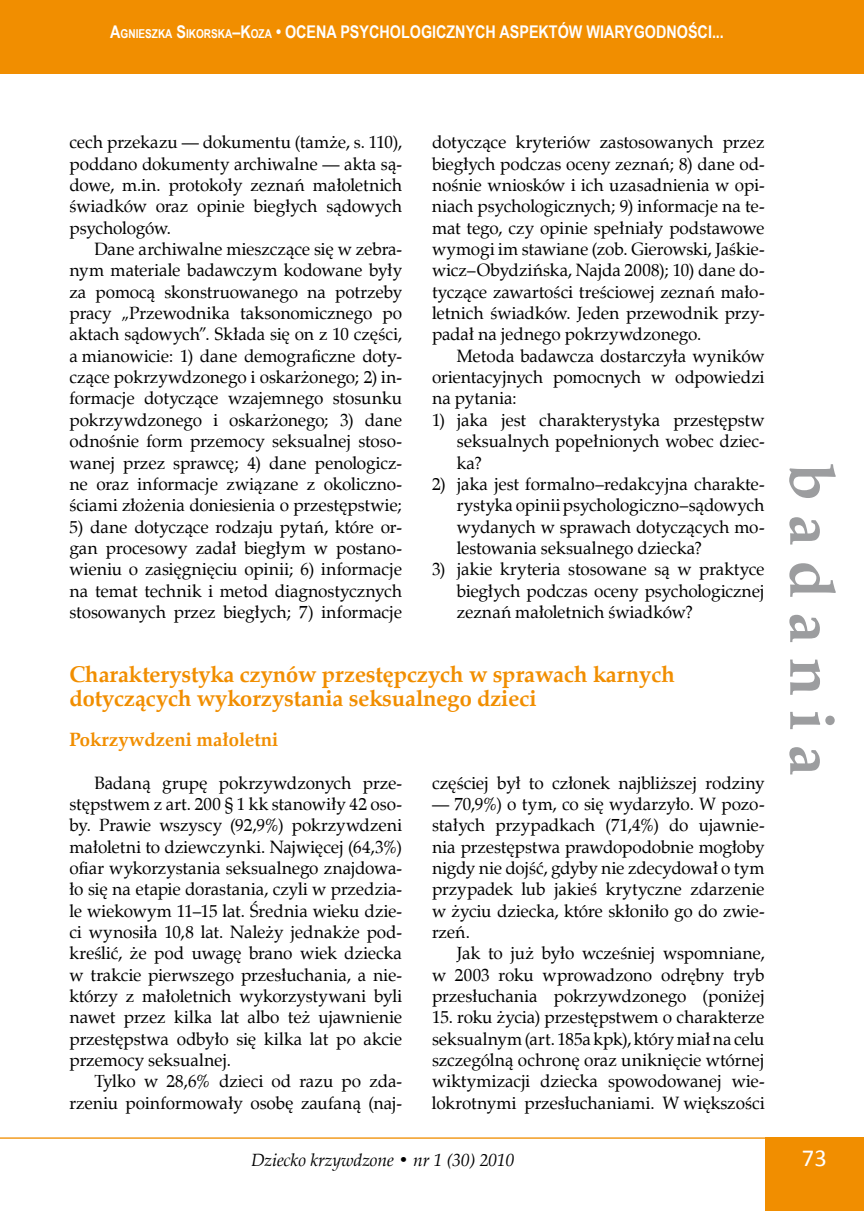
<style>
.page{position:relative;width:864px;height:1211px;background:#fff}
.page>*{position:absolute;margin:0;border:0;box-sizing:border-box;transform-origin:0 0}
.t1{font:700 63px "Zapf Calligr EU";color:#9c9d9f}
.t2{font:24.5px "Calibri";color:#fff}
.t3{font:700 22.75px/24.5px "Zapf Calligr EU";letter-spacing:-.005em;color:#f18e00}
.t4{font:700 19.25px "Zapf Calligr EU";color:#f18e00}
.t5{font:17.5px/21.3px "Zapf Calligr EU";letter-spacing:-.005em;color:#000;text-align:justify}
.t6{font:700 17.5px "Arial Narrow";color:#fff}
.t7{font:italic 17.5px "Zapf Calligr EU";color:#000}
.s1{font-size:12.25px}
.s2{font-style:inherit}
</style>
<div class="page">
<div style="left:765px;top:1137px;width:98px;height:73px;background:#f18e00"></div>
<div style="left:0;top:0;width:863px;height:74px;background:#f18e00"></div>
<hr style="left:0;top:1137px;width:842px;height:1px;background:#f18e00">
<p class="t6" style="left:110px;top:19px;width:615px">A<span class="s1">GNIESZKA</span> <span class="s2">S</span><span class="s1">IKORSKA</span><span class="s2">–K</span><span class="s1">OZA</span> • OCENA PSYCHOLOGICZNYCH ASPEKTÓW WIARYGODNOŚCI...</p>
<p class="t5" style="left:69px;top:132px;width:334px">cech przekazu — dokumentu (tamże, s. 110), poddano dokumenty archiwalne — akta są&shy;dowe, m.in. protokoły zeznań małoletnich świadków oraz opinie biegłych sądowych psychologów.</p>
<p class="t5" style="left:69px;top:239px;width:334px;text-indent:25px">Dane archiwalne mieszczące się w zebra&shy;nym materiale badawczym kodowane były za pomocą skonstruowanego na potrzeby pracy „Przewodnika taksonomicznego po aktach sądowych”. Składa się on z 10 części, a mianowicie: 1) dane demograficzne doty&shy;czące pokrzywdzonego i oskarżonego; 2) in&shy;formacje dotyczące wzajemnego stosunku pokrzywdzonego i oskarżonego; 3) dane odnośnie form przemocy seksualnej stoso&shy;wanej przez sprawcę; 4) dane penologicz&shy;ne oraz informacje związane z okoliczno&shy;ściami złożenia doniesienia o przestępstwie;</p>
<p class="t5" style="left:69px;top:516px;width:334px">5) dane dotyczące rodzaju pytań, które or&shy;gan procesowy zadał biegłym w postano&shy;wieniu o zasięgnięciu opinii; 6) informacje na temat technik i metod diagnostycznych stosowanych przez biegłych; 7) informacje</p>
<p class="t5" style="left:432px;top:132px;width:334px">dotyczące kryteriów zastosowanych przez biegłych podczas oceny zeznań; 8) dane od&shy;nośnie wniosków i ich uzasadnienia w opi&shy;niach psychologicznych; 9) informacje na te&shy;mat tego, czy opinie spełniały podstawowe wymogi im stawiane (zob. Gierowski, Jaśkie&shy;wicz–Obydzińska, Najda 2008); 10) dane do&shy;tyczące zawartości treściowej zeznań mało&shy;letnich świadków. Jeden przewodnik przy&shy;padał na jednego pokrzywdzonego.</p>
<p class="t5" style="left:432px;top:345px;width:334px;text-indent:25px">Metoda badawcza dostarczyła wyników orientacyjnych pomocnych w odpowiedzi na pytania:</p>
<p class="t5" style="left:456px;top:409px;width:309px;text-indent:-25px">1) jaka jest charakterystyka przestępstw seksualnych popełnionych wobec dziec&shy;ka?</p>
<p class="t5" style="left:456px;top:473px;width:309px;text-indent:-25px">2) jaka jest formalno–redakcyjna charakte&shy;rystyka opinii psychologiczno–sądowych wydanych w sprawach dotyczących mo&shy;lestowania seksualnego dziecka?</p>
<p class="t5" style="left:456px;top:559px;width:309px;text-indent:-25px">3) jakie kryteria stosowane są w praktyce biegłych podczas oceny psychologicznej zeznań małoletnich świadków?</p>
<h3 class="t3" style="left:69px;top:663px;width:606px">Charakterystyka czynów przestępczych w sprawach karnych dotyczących wykorzystania seksualnego dzieci</h3>
<p class="t4" style="left:69px;top:727px;width:210px">Pokrzywdzeni małoletni</p>
<p class="t5" style="left:69px;top:772px;width:334px;text-indent:25px">Badaną grupę pokrzywdzonych prze&shy;stępstwem z art. 200 § 1 kk stanowiły 42 oso&shy;by. Prawie wszyscy (92,9%) pokrzywdzeni małoletni to dziewczynki. Najwięcej (64,3%) ofiar wykorzystania seksualnego znajdowa&shy;ło się na etapie dorastania, czyli w przedzia&shy;le wiekowym 11–15 lat. Średnia wieku dzie&shy;ci wynosiła 10,8 lat. Należy jednakże pod&shy;kreślić, że pod uwagę brano wiek dziecka w trakcie pierwszego przesłuchania, a nie&shy;którzy z małoletnich wykorzystywani byli nawet przez kilka lat albo też ujawnienie przestępstwa odbyło się kilka lat po akcie przemocy seksualnej.</p>
<p class="t5" style="left:69px;top:1071px;width:334px;text-align:right">Tylko w 28,6% dzieci od razu po zda&shy;rzeniu poinformowały osobę zaufaną (naj-</p>
<p class="t5" style="left:432px;top:772px;width:334px">częściej był to członek najbliższej rodziny</p>
<p class="t5" style="left:432px;top:793px;width:334px">— 70,9%) o tym, co się wydarzyło. W pozo&shy;stałych przypadkach (71,4%) do ujawnie&shy;nia przestępstwa prawdopodobnie mogłoby nigdy nie dojść, gdyby nie zdecydował o tym przypadek lub jakieś krytyczne zdarzenie w życiu dziecka, które skłoniło go do zwie&shy;rzeń.</p>
<p class="t5" style="left:432px;top:943px;width:334px;text-indent:25px">Jak to już było wcześniej wspomniane, w 2003 roku wprowadzono odrębny tryb przesłuchania pokrzywdzonego (poniżej</p>
<p class="t5" style="left:432px;top:1007px;width:334px">15. roku życia) przestępstwem o charakterze seksualnym (art. 185a kpk), który miał na celu szczególną ochronę oraz uniknięcie wtórnej wiktymizacji dziecka spowodowanej wie&shy;lokrotnymi przesłuchaniami. W większości</p>
<h1 class="t1" style="left:850px;top:464px;width:313px;rotate:90deg">b a d a n i a</h1>
<p class="t7" style="left:251px;top:1149px;width:265px">Dziecko krzywdzone • nr 1 (30) 2010</p>
<h2 class="t2" style="left:801px;top:1142px;width:26px">73</h2>
</div>
